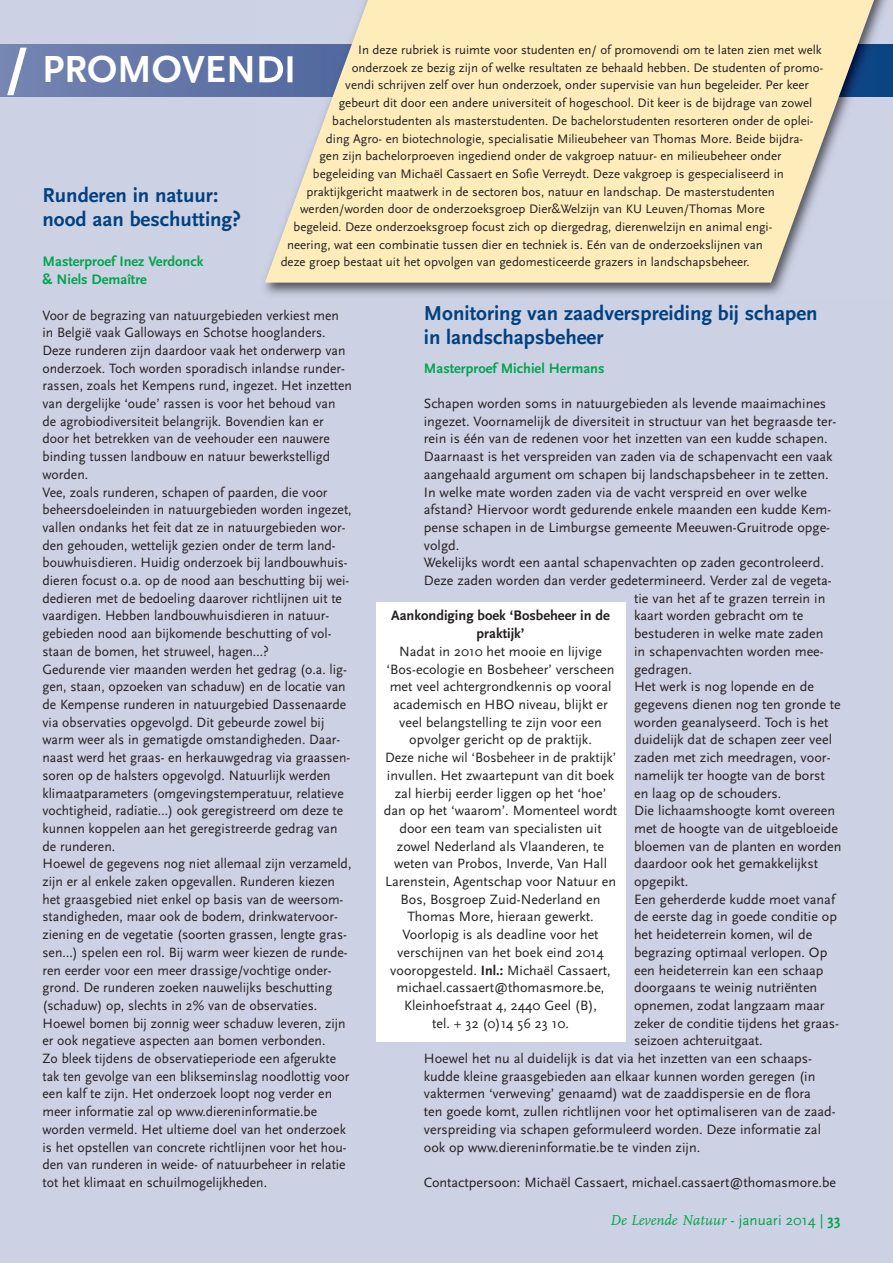
<style>
.page{position:relative;width:893px;height:1263px;background:#cdd1e4}
.page>*{position:absolute;margin:0;border:0;box-sizing:border-box;transform-origin:0 0}
.t1{font:700 39.45px "Scala Sans";color:#fff}
.t2{font:700 21px/24px "Scala Sans";color:#014181}
.t3{font:italic 15px "FF Scala";color:#00a54f}
.t4{font:700 14.4px/17.7px "Scala Sans";color:#00a54f}
.t5{font:700 14.4px/17.7px "Scala Sans";color:#231f20;text-align:center}
.t6{font:14.1px/17.7px "Scala Sans";color:#231f20;text-align:center}
.t7{font:12.9px "Scala Sans";color:#231f20}
.s1{font-size:52.5px}
.s2{font-weight:700}
.s3{font-family:"Scala Sans";font-style:normal}
.s4{font-family:"Scala Sans";font-weight:700;font-style:normal}
</style>
<div class="page">
<img style="left:256px;top:0;width:637px;height:295px">
<img style="left:258px;top:56px;width:7px;height:27px">
<svg style="left:265px;top:0;width:617px;height:283px;background:#efe3be"></svg>
<div style="left:376px;top:602px;width:249px;height:439px;background:#fff"></div>
<h1 class="t1" style="left:6px;top:46px;width:291px"><span class="s1">/</span> PROMOVENDI</h1>
<p class="t7" style="left:358px;top:42px;width:465px">In deze rubriek is ruimte voor studenten en/ of promovendi om te laten zien met welk</p>
<p class="t7" style="left:352px;top:60px;width:473px">onderzoek ze bezig zijn of welke resultaten ze behaald hebben. De studenten of promo-</p>
<p class="t7" style="left:345px;top:77px;width:465px">vendi schrijven zelf over hun onderzoek, onder supervisie van hun begeleider. Per keer</p>
<p class="t7" style="left:339px;top:95px;width:475px">gebeurt dit door een andere universiteit of hogeschool. Dit keer is de bijdrage van zowel</p>
<p class="t7" style="left:332px;top:113px;width:483px">bachelorstudenten als masterstudenten. De bachelorstudenten resorteren onder de oplei-</p>
<p class="t7" style="left:326px;top:131px;width:479px">ding Agro- en biotechnologie, specialisatie Milieubeheer van Thomas More. Beide bijdra-</p>
<p class="t7" style="left:319px;top:148px;width:464px">gen zijn bachelorproeven ingediend onder de vakgroep natuur- en milieubeheer onder</p>
<p class="t7" style="left:313px;top:166px;width:472px">begeleiding van Michaël Cassaert en Sofie Verreydt. Deze vakgroep is gespecialiseerd in</p>
<p class="t7" style="left:306px;top:184px;width:470px">praktijkgericht maatwerk in de sectoren bos, natuur en landschap. De masterstudenten</p>
<p class="t7" style="left:300px;top:201px;width:466px">werden/worden door de onderzoeksgroep Dier&amp;Welzijn van KU Leuven/Thomas More</p>
<p class="t7" style="left:294px;top:219px;width:480px">begeleid. Deze onderzoeksgroep focust zich op diergedrag, dierenwelzijn en animal engi-</p>
<p class="t7" style="left:287px;top:237px;width:477px">neering, wat een combinatie tussen dier en techniek is. Eén van de onderzoekslijnen van</p>
<p class="t7" style="left:281px;top:254px;width:471px">deze groep bestaat uit het opvolgen van gedomesticeerde grazers in landschapsbeheer.</p>
<h2 class="t2" style="left:43px;top:183px;width:200px">Runderen in natuur: nood aan beschutting?</h2>
<p class="t4" style="left:43px;top:253px;width:163px">Masterproef Inez Verdonck &amp; Niels Demaître</p>
<p class="t6" style="left:43px;top:306px;width:311px;text-align:left">Voor de begrazing van natuurgebieden verkiest men in België vaak Galloways en Schotse hooglanders.<br>Deze runderen zijn daardoor vaak het onderwerp van onderzoek. Toch worden sporadisch inlandse runder&shy;rassen, zoals het Kempens rund, ingezet. Het inzetten van dergelijke ‘oude’ rassen is voor het behoud van de agrobiodiversiteit belangrijk. Bovendien kan er door het betrekken van de veehouder een nauwere binding tussen landbouw en natuur bewerkstelligd worden.<br>Vee, zoals runderen, schapen of paarden, die voor beheersdoeleinden in natuurgebieden worden ingezet, vallen ondanks het feit dat ze in natuurgebieden wor&shy;den gehouden, wettelijk gezien onder de term land&shy;bouwhuisdieren. Huidig onderzoek bij landbouwhuis&shy;dieren focust o.a. op de nood aan beschutting bij wei&shy;dedieren met de bedoeling daarover richtlijnen uit te vaardigen. Hebben landbouwhuisdieren in natuur&shy;gebieden nood aan bijkomende beschutting of vol&shy;staan de bomen, het struweel, hagen…?<br>Gedurende vier maanden werden het gedrag (o.a. lig&shy;gen, staan, opzoeken van schaduw) en de locatie van de Kempense runderen in natuurgebied Dassenaarde via observaties opgevolgd. Dit gebeurde zowel bij warm weer als in gematigde omstandigheden. Daar&shy;naast werd het graas- en herkauwgedrag via graassen&shy;soren op de halsters opgevolgd. Natuurlijk werden klimaatparameters (omgevingstemperatuur, relatieve vochtigheid, radiatie…) ook geregistreerd om deze te kunnen koppelen aan het geregistreerde gedrag van de runderen.<br>Hoewel de gegevens nog niet allemaal zijn verzameld, zijn er al enkele zaken opgevallen. Runderen kiezen het graasgebied niet enkel op basis van de weersom&shy;standigheden, maar ook de bodem, drinkwatervoor&shy;ziening en de vegetatie (soorten grassen, lengte gras&shy;sen…) spelen een rol. Bij warm weer kiezen de runde&shy;ren eerder voor een meer drassige/vochtige onder&shy;grond. De runderen zoeken nauwelijks beschutting (schaduw) op, slechts in 2% van de observaties.<br>Hoewel bomen bij zonnig weer schaduw leveren, zijn er ook negatieve aspecten aan bomen verbonden.<br>Zo bleek tijdens de observatieperiode een afgerukte tak ten gevolge van een blikseminslag noodlottig voor een kalf te zijn. Het onderzoek loopt nog verder en meer informatie zal op www.diereninformatie.be worden vermeld. Het ultieme doel van het onderzoek is het opstellen van concrete richtlijnen voor het hou&shy;den van runderen in weide- of natuurbeheer in relatie tot het klimaat en schuilmogelijkheden.</p>
<h2 class="t2" style="left:424px;top:301px;width:395px">Monitoring van zaadverspreiding bij schapen in landschapsbeheer</h2>
<p class="t4" style="left:424px;top:359px;width:182px">Masterproef Michiel Hermans</p>
<p class="t6" style="left:424px;top:394px;width:404px">Schapen worden soms in natuurgebieden als levende maaimachines</p>
<p class="t6" style="left:424px;top:412px;width:414px">ingezet. Voornamelijk de diversiteit in structuur van het begraasde ter-</p>
<p class="t6" style="left:424px;top:430px;width:405px">rein is één van de redenen voor het inzetten van een kudde schapen.</p>
<p class="t6" style="left:424px;top:447px;width:410px">Daarnaast is het verspreiden van zaden via de schapenvacht een vaak</p>
<p class="t6" style="left:424px;top:465px;width:406px">aangehaald argument om schapen bij landschapsbeheer in te zetten.</p>
<p class="t6" style="left:424px;top:483px;width:385px">In welke mate worden zaden via de vacht verspreid en over welke</p>
<p class="t6" style="left:424px;top:500px;width:409px">afstand? Hiervoor wordt gedurende enkele maanden een kudde Kem-</p>
<p class="t6" style="left:424px;top:518px;width:408px">pense schapen in de Limburgse gemeente Meeuwen-Gruitrode opge-</p>
<p class="t6" style="left:424px;top:536px;width:37px">volgd.</p>
<p class="t6" style="left:424px;top:554px;width:401px">Wekelijks wordt een aantal schapenvachten op zaden gecontroleerd.</p>
<p class="t6" style="left:424px;top:571px;width:409px">Deze zaden worden dan verder gedetermineerd. Verder zal de vegeta-</p>
<p class="t6" style="left:634px;top:589px;width:193px">tie van het af te grazen terrein in</p>
<p class="t6" style="left:634px;top:607px;width:171px">kaart worden gebracht om te</p>
<p class="t6" style="left:634px;top:624px;width:191px">bestuderen in welke mate zaden</p>
<p class="t6" style="left:634px;top:642px;width:191px">in schapenvachten worden mee-</p>
<p class="t6" style="left:634px;top:660px;width:59px">gedragen.</p>
<p class="t6" style="left:634px;top:677px;width:181px">Het werk is nog lopende en de</p>
<p class="t6" style="left:634px;top:695px;width:208px">gegevens dienen nog ten gronde te</p>
<p class="t6" style="left:634px;top:713px;width:196px">worden geanalyseerd. Toch is het</p>
<p class="t6" style="left:634px;top:731px;width:200px">duidelijk dat de schapen zeer veel</p>
<p class="t6" style="left:634px;top:748px;width:198px">zaden met zich meedragen, voor-</p>
<p class="t6" style="left:634px;top:766px;width:192px">namelijk ter hoogte van de borst</p>
<p class="t6" style="left:634px;top:784px;width:149px">en laag op de schouders.</p>
<p class="t6" style="left:634px;top:801px;width:203px">Die lichaamshoogte komt overeen</p>
<p class="t6" style="left:634px;top:819px;width:205px">met de hoogte van de uitgebloeide</p>
<p class="t6" style="left:634px;top:837px;width:209px">bloemen van de planten en worden</p>
<p class="t6" style="left:634px;top:854px;width:185px">daardoor ook het gemakkelijkst</p>
<p class="t6" style="left:634px;top:872px;width:56px">opgepikt.</p>
<p class="t6" style="left:634px;top:890px;width:202px">Een geherderde kudde moet vanaf</p>
<p class="t6" style="left:634px;top:908px;width:204px">de eerste dag in goede conditie op</p>
<p class="t6" style="left:634px;top:925px;width:180px">het heideterrein komen, wil de</p>
<p class="t6" style="left:634px;top:943px;width:195px">begrazing optimaal verlopen. Op</p>
<p class="t6" style="left:634px;top:961px;width:191px">een heideterrein kan een schaap</p>
<p class="t6" style="left:634px;top:978px;width:185px">doorgaans te weinig nutriënten</p>
<p class="t6" style="left:634px;top:996px;width:192px">opnemen, zodat langzaam maar</p>
<p class="t6" style="left:634px;top:1014px;width:206px">zeker de conditie tijdens het graas-</p>
<p class="t6" style="left:634px;top:1031px;width:130px">seizoen achteruitgaat.</p>
<p class="t6" style="left:424px;top:1049px;width:390px">Hoewel het nu al duidelijk is dat via het inzetten van een schaaps-</p>
<p class="t6" style="left:424px;top:1067px;width:393px">kudde kleine graasgebieden aan elkaar kunnen worden geregen (in</p>
<p class="t6" style="left:424px;top:1085px;width:389px">vaktermen ‘verweving’ genaamd) wat de zaaddispersie en de flora</p>
<p class="t6" style="left:424px;top:1102px;width:413px">ten goede komt, zullen richtlijnen voor het optimaliseren van de zaad-</p>
<p class="t6" style="left:424px;top:1120px;width:399px">verspreiding via schapen geformuleerd worden. Deze informatie zal</p>
<p class="t6" style="left:424px;top:1138px;width:278px">ook op www.diereninformatie.be te vinden zijn.</p>
<p class="t6" style="left:424px;top:1173px;width:414px">Contactpersoon: Michaël Cassaert, michael.cassaert@thomasmore.be</p>
<p class="t5" style="left:391px;top:607px;width:220px">Aankondiging boek ‘Bosbeheer in de praktijk’</p>
<p class="t6" style="left:384px;top:642px;width:235px">Nadat in 2010 het mooie en lijvige ‘Bos-ecologie en Bosbeheer’ verscheen met veel achtergrondkennis op vooral academisch en HBO niveau, blijkt er veel belangstelling te zijn voor een opvolger gericht op de praktijk.<br>Deze niche wil ‘Bosbeheer in de praktijk’ invullen. Het zwaartepunt van dit boek zal hierbij eerder liggen op het ‘hoe’ dan op het ‘waarom’. Momenteel wordt door een team van specialisten uit zowel Nederland als Vlaanderen, te weten van Probos, Inverde, Van Hall Larenstein, Agentschap voor Natuur en Bos, Bosgroep Zuid-Nederland en Thomas More, hieraan gewerkt.<br>Voorlopig is als deadline voor het verschijnen van het boek eind 2014 vooropgesteld. <span class="s2">Inl.:</span> Michaël Cassaert, michael.cassaert@thomasmore.be, Kleinhoefstraat 4, 2440 Geel (B),<br>tel. + 32 (0)14 56 23 10.</p>
<p class="t3" style="left:610px;top:1211px;width:232px">De Levende Natuur <span class="s3">- januari 2014 |</span> <span class="s4">33</span></p>
</div>
